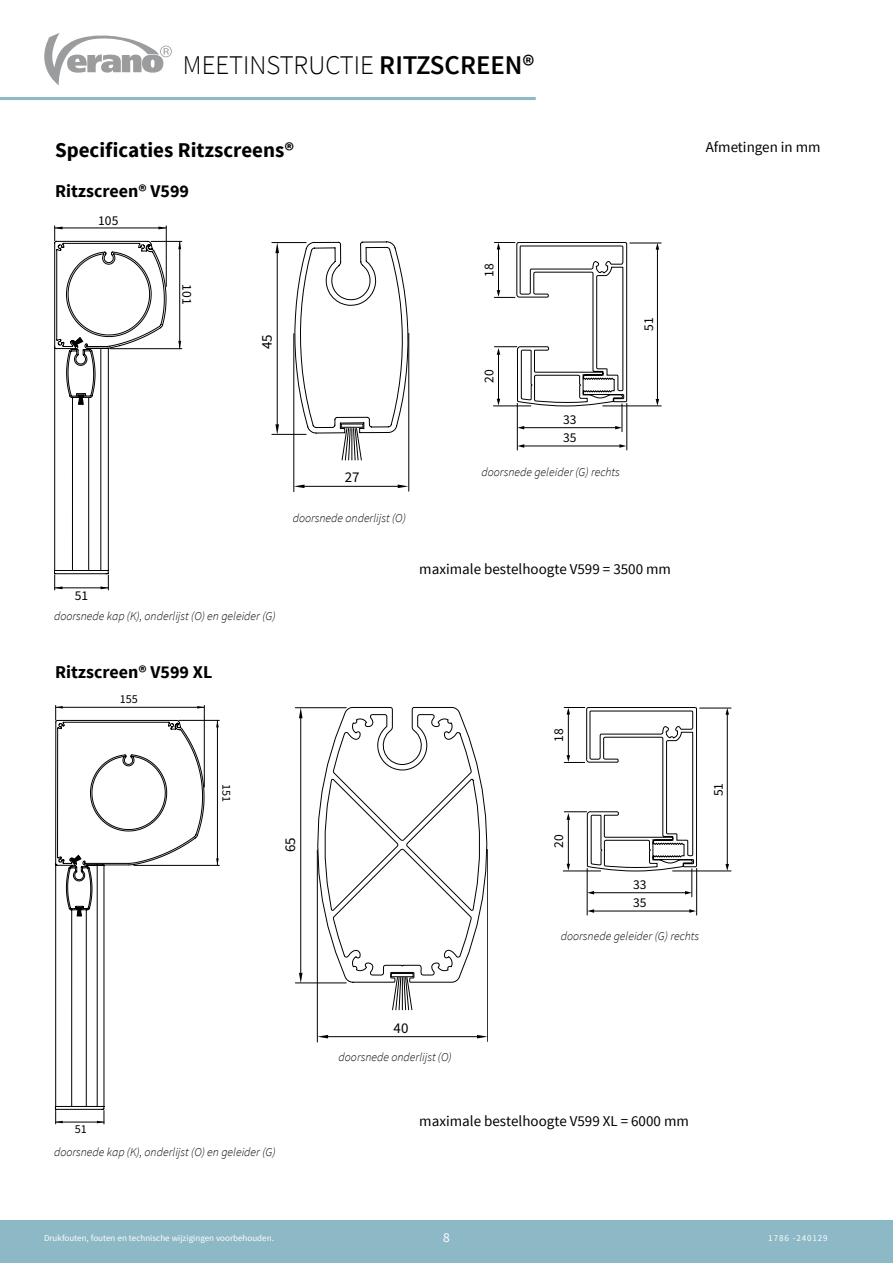
<style>
.page{position:relative;width:893px;height:1263px;background:#fff}
.page>*{position:absolute;margin:0;border:0;box-sizing:border-box;transform-origin:0 0}
.t1{font:300 27px "Source Sans Pro";color:#000}
.t2{font:700 21px "Source Sans Pro";color:#000}
.t3{font:700 18px "Source Sans Pro";color:#000}
.t4{font:15px "Source Sans Pro";color:#000}
.t5{font:14.85px "Source Sans Pro";color:#000}
.t6{font:13.5px/18.3px "Source Sans Pro";color:#000}
.t7{font:13.5px "Source Sans Pro";color:#fff}
.t8{font:12.15px "Source Sans Pro";color:#000}
.t9{font:italic 300 12px "Source Sans Pro";color:#000}
.t10{font:9px "Source Sans Pro";color:#fff}
.t11{font:9px "Source Sans Pro";letter-spacing:.1em;color:#fff}
.s1{font-weight:600}
</style>
<div class="page">
<div style="left:0;top:1220px;width:893px;height:43px;background:#8db8c5"></div>
<svg style="left:44px;top:33px;width:128px;height:52px"></svg>
<hr style="left:0;top:97px;width:536px;height:3px;background:#8db8c5">
<svg style="left:55px;top:866px;width:50px;height:244px"></svg>
<hr style="left:56px;top:1122px;width:48px;height:1px;background:#000">
<svg style="left:97px;top:1110px;width:8px;height:14px"></svg>
<svg style="left:55px;top:1110px;width:8px;height:14px"></svg>
<hr style="left:217px;top:720px;width:1px;height:145px;background:#000">
<hr style="left:179px;top:720px;width:40px;height:1px;background:#000">
<hr style="left:134px;top:865px;width:85px;height:1px;background:#000">
<svg style="left:216px;top:858px;width:3px;height:7px"></svg>
<svg style="left:77px;top:907px;width:5px;height:9px"></svg>
<svg style="left:55px;top:705px;width:150px;height:161px"></svg>
<svg style="left:392px;top:983px;width:21px;height:27px"></svg>
<svg style="left:317px;top:707px;width:171px;height:276px"></svg>
<hr style="left:317px;top:850px;width:1px;height:192px;background:#000">
<hr style="left:487px;top:849px;width:1px;height:192px;background:#000">
<hr style="left:328px;top:1036px;width:149px;height:1px;background:#000">
<svg style="left:317px;top:1035px;width:11px;height:3px"></svg>
<svg style="left:477px;top:1035px;width:11px;height:3px"></svg>
<hr style="left:295px;top:707px;width:51px;height:1px;background:#000">
<hr style="left:295px;top:983px;width:51px;height:1px;background:#000">
<hr style="left:300px;top:718px;width:1px;height:255px;background:#000">
<svg style="left:299px;top:973px;width:4px;height:10px"></svg>
<svg style="left:299px;top:707px;width:4px;height:11px"></svg>
<hr style="left:696px;top:868px;width:1px;height:47px;background:#000">
<hr style="left:587px;top:868px;width:1px;height:47px;background:#000">
<hr style="left:700px;top:708px;width:31px;height:1px;background:#000">
<hr style="left:673px;top:871px;width:58px;height:1px;background:#000">
<hr style="left:727px;top:713px;width:1px;height:153px;background:#000">
<svg style="left:725px;top:708px;width:4px;height:7px"></svg>
<svg style="left:725px;top:864px;width:4px;height:7px"></svg>
<svg style="left:587px;top:909px;width:7px;height:4px"></svg>
<hr style="left:591px;top:911px;width:100px;height:1px;background:#000">
<svg style="left:689px;top:909px;width:7px;height:4px"></svg>
<hr style="left:563px;top:871px;width:38px;height:1px;background:#000">
<svg style="left:564px;top:707px;width:133px;height:190px"></svg>
<hr style="left:568px;top:713px;width:1px;height:44px;background:#000">
<hr style="left:179px;top:241px;width:1px;height:108px;background:#000">
<hr style="left:151px;top:241px;width:31px;height:1px;background:#000">
<hr style="left:110px;top:348px;width:72px;height:1px;background:#000">
<svg style="left:178px;top:241px;width:3px;height:8px"></svg>
<svg style="left:178px;top:341px;width:3px;height:8px"></svg>
<svg style="left:54px;top:226px;width:113px;height:364px"></svg>
<svg style="left:271px;top:241px;width:139px;height:252px"></svg>
<hr style="left:627px;top:403px;width:1px;height:47px;background:#000">
<hr style="left:517px;top:403px;width:1px;height:47px;background:#000">
<hr style="left:630px;top:243px;width:31px;height:1px;background:#000">
<hr style="left:603px;top:406px;width:58px;height:1px;background:#000">
<hr style="left:657px;top:248px;width:1px;height:153px;background:#000">
<svg style="left:656px;top:243px;width:3px;height:7px"></svg>
<svg style="left:656px;top:399px;width:3px;height:7px"></svg>
<svg style="left:517px;top:444px;width:7px;height:4px"></svg>
<hr style="left:521px;top:446px;width:100px;height:1px;background:#000">
<svg style="left:619px;top:444px;width:7px;height:4px"></svg>
<hr style="left:493px;top:406px;width:38px;height:1px;background:#000">
<svg style="left:494px;top:242px;width:133px;height:190px"></svg>
<hr style="left:498px;top:248px;width:1px;height:44px;background:#000">
<h1 class="t1" style="left:183px;top:49px;width:353px">MEETINSTRUCTIE <span class="s1">RITZSCREEN®</span></h1>
<h2 class="t2" style="left:55px;top:137px;width:241px">Specificaties Ritzscreens®</h2>
<h3 class="t3" style="left:55px;top:180px;width:136px">Ritzscreen® V599</h3>
<p class="t6" style="left:98px;top:212px;width:22px">105</p>
<p class="t6" style="left:196px;top:284px;width:22px;rotate:90deg">101</p>
<p class="t5" style="left:258px;top:349px;width:16px;rotate:-90deg">45</p>
<p class="t6" style="left:75px;top:586px;width:15px">51</p>
<p class="t9" style="left:54px;top:608px;width:223px">doorsnede kap (K), onderlijst (O) en geleider (G)</p>
<h3 class="t3" style="left:55px;top:660px;width:159px">Ritzscreen® V599 XL</h3>
<p class="t8" style="left:120px;top:691px;width:20px">155</p>
<p class="t6" style="left:480px;top:277px;width:15px;rotate:-90deg">18</p>
<p class="t6" style="left:640px;top:331px;width:15px;rotate:-90deg">51</p>
<p class="t5" style="left:345px;top:468px;width:16px">27</p>
<p class="t9" style="left:293px;top:510px;width:115px">doorsnede onderlijst (O)</p>
<p class="t6" style="left:480px;top:383px;width:15px;rotate:-90deg">20</p>
<p class="t6" style="left:563px;top:410px;width:15px">33<br>35</p>
<p class="t9" style="left:481px;top:464px;width:140px">doorsnede geleider (G) rechts</p>
<p class="t4" style="left:419px;top:560px;width:253px">maximale bestelhoogte V599 = 3500 mm</p>
<p class="t6" style="left:550px;top:742px;width:15px;rotate:-90deg">18</p>
<p class="t8" style="left:234px;top:784px;width:20px;rotate:90deg">151</p>
<p class="t5" style="left:281px;top:852px;width:16px;rotate:-90deg">65</p>
<p class="t6" style="left:550px;top:848px;width:15px;rotate:-90deg">20</p>
<p class="t6" style="left:633px;top:875px;width:15px">33<br>35</p>
<p class="t4" style="left:706px;top:137px;width:116px">Afmetingen in mm</p>
<p class="t6" style="left:710px;top:796px;width:15px;rotate:-90deg">51</p>
<p class="t8" style="left:75px;top:1121px;width:14px">51</p>
<p class="t9" style="left:54px;top:1145px;width:223px">doorsnede kap (K), onderlijst (O) en geleider (G)</p>
<p class="t5" style="left:394px;top:1018px;width:16px">40</p>
<p class="t9" style="left:339px;top:1049px;width:115px">doorsnede onderlijst (O)</p>
<p class="t9" style="left:561px;top:928px;width:140px">doorsnede geleider (G) rechts</p>
<p class="t4" style="left:419px;top:1112px;width:271px">maximale bestelhoogte V599 XL = 6000 mm</p>
<p class="t10" style="left:44px;top:1233px;width:231px">Drukfouten, fouten en technische wijzigingen voorbehouden.</p>
<p class="t7" style="left:443px;top:1229px;width:8px">8</p>
<p class="t11" style="left:768px;top:1233px;width:61px">1786 -240129</p>
</div>
